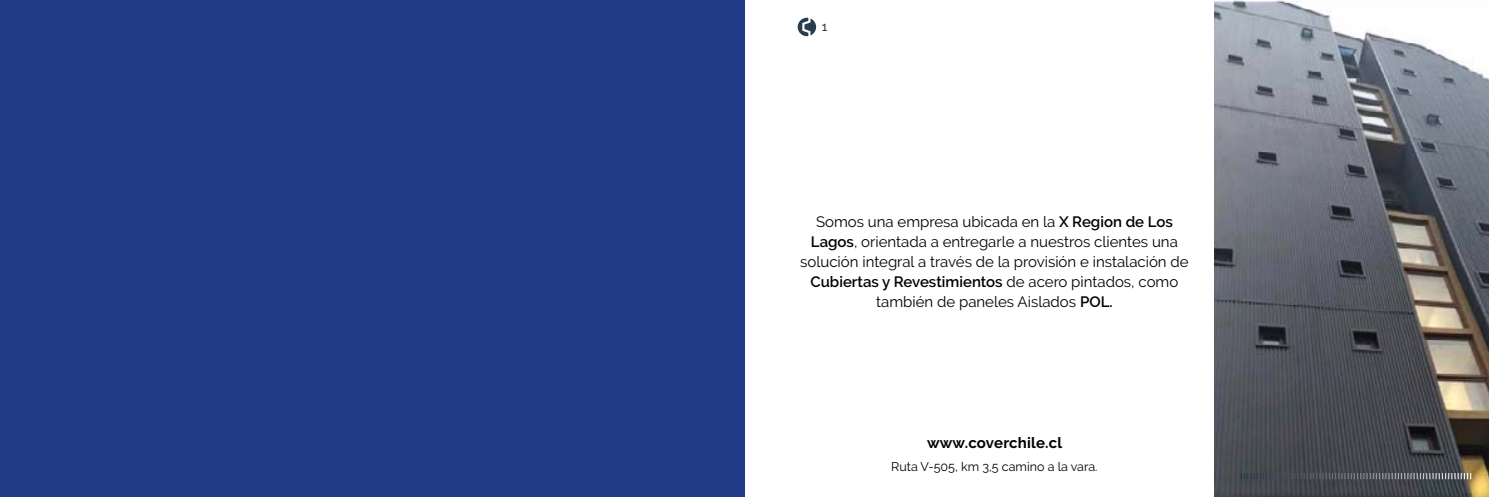
<style>
.page{position:relative;width:1489px;height:497px;background:#fff}
.page>*{position:absolute;margin:0;border:0;box-sizing:border-box;transform-origin:0 0}
.t1{font:15px/20px "Raleway";color:#000;text-align:center}
.t2{font:700 15px "Raleway";letter-spacing:.015em;color:#000}
.t3{font:12.5px "Raleway";color:#000}
.t4{font:500 12.5px "Raleway";color:#283d4f}
.s1{font-weight:600}
</style>
<div class="page">
<div style="left:0;top:0;width:744px;height:496px;background:#203c87"></div>
<img style="left:1214px;top:0;width:274px;height:496px">
<svg style="left:1240px;top:472px;width:230px;height:6px"></svg>
<svg style="left:797px;top:18px;width:19px;height:18px"></svg>
<p class="t4" style="left:821px;top:20px;width:7px">1</p>
<p class="t1" style="left:800px;top:211px;width:390px">Somos una empresa ubicada en la <span class="s1">X Region de Los Lagos</span>, orientada a entregarle a nuestros clientes una solución integral a través de la provisión e instalación de <span class="s1">Cubiertas y Revestimientos</span> de acero pintados, como también de paneles Aislados <span class="s1">POL.</span></p>
<p class="t2" style="left:926px;top:433px;width:137px">www.coverchile.cl</p>
<p class="t3" style="left:891px;top:458px;width:208px">Ruta V-505, km 3,5 camino a la vara.</p>
</div>
